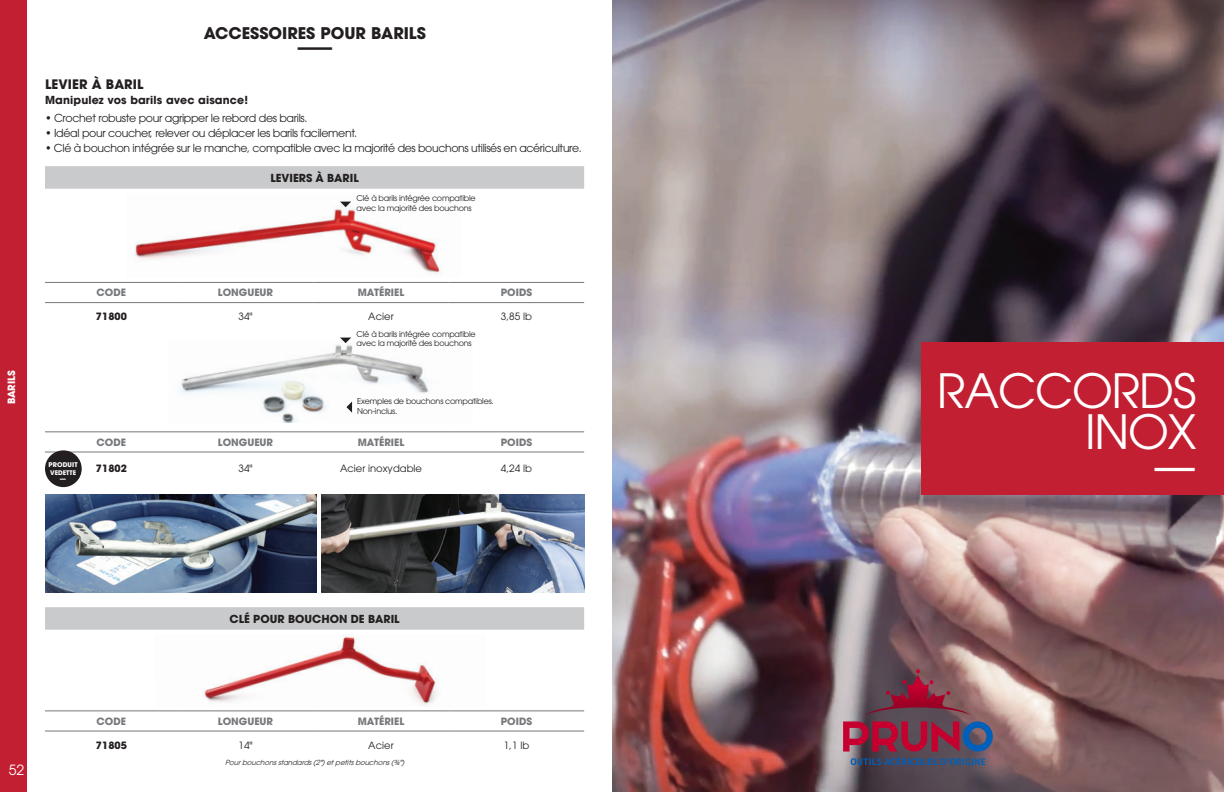
<style>
.page{position:relative;width:1224px;height:792px;background:#fff}
.page>*{position:absolute;margin:0;border:0;box-sizing:border-box;transform-origin:0 0}
.t1{font:48px "ITC Avant Garde Std";color:#fff;scale:.9 1}
.t2{font:47px "ITC Avant Garde Std";letter-spacing:-.025em;color:#fff}
.t3{font:37px "ITC Avant Garde Std";color:#231f20}
.t4{font:700 16px "ITC Avant Garde Std";color:#231f20}
.t5{font:14px "ITC Avant Garde Std";color:#fff}
.t6{font:700 13px "ITC Avant Garde Std";letter-spacing:.01em;color:#231f20}
.t7{font:11px "ITC Avant Garde Std";letter-spacing:-.03em;color:#231f20}
.t8{font:700 11px "ITC Avant Garde Std";color:#231f20}
.t9{font:700 10px "ITC Avant Garde Std";color:#76787b}
.t10{font:10px "ITC Avant Garde Std";color:#231f20}
.t11{font:700 10px "ITC Avant Garde Std";color:#231f20}
.t12{font:700 10px "ITC Avant Garde Std";color:#fff}
.t13{font:8px/9.6px "ITC Avant Garde Std";letter-spacing:-.025em;color:#231f20}
.t14{font:italic 7px "ITC Avant Garde Std";color:#231f20}
.t15{font:700 6.5px "ITC Avant Garde Std";letter-spacing:.01em;color:#fff}
.t16{font:700 6.3px/5.8px "ITC Avant Garde Std";letter-spacing:.01em;color:#fff;text-align:center}
</style>
<div class="page">
<div style="left:0;top:0;width:27px;height:792px;background:#c31f32"></div>
<svg style="left:45px;top:166px;width:539px;height:464px"></svg>
<hr style="left:45px;top:282px;width:133px;height:1px;background:#76787b">
<hr style="left:178px;top:282px;width:135px;height:1px;background:#76787b">
<hr style="left:313px;top:282px;width:136px;height:1px;background:#76787b">
<hr style="left:449px;top:282px;width:135px;height:1px;background:#76787b">
<hr style="left:45px;top:302px;width:133px;height:1px;background:#76787b">
<hr style="left:178px;top:302px;width:135px;height:1px;background:#76787b">
<hr style="left:313px;top:302px;width:136px;height:1px;background:#76787b">
<hr style="left:449px;top:302px;width:135px;height:1px;background:#76787b">
<hr style="left:45px;top:432px;width:133px;height:1px;background:#76787b">
<hr style="left:178px;top:432px;width:135px;height:1px;background:#76787b">
<hr style="left:313px;top:432px;width:136px;height:1px;background:#76787b">
<hr style="left:449px;top:432px;width:135px;height:1px;background:#76787b">
<hr style="left:45px;top:452px;width:133px;height:1px;background:#76787b">
<hr style="left:178px;top:452px;width:135px;height:1px;background:#76787b">
<hr style="left:313px;top:452px;width:136px;height:1px;background:#76787b">
<hr style="left:449px;top:452px;width:135px;height:1px;background:#76787b">
<hr style="left:45px;top:711px;width:133px;height:1px;background:#76787b">
<hr style="left:178px;top:711px;width:135px;height:1px;background:#76787b">
<hr style="left:313px;top:711px;width:136px;height:1px;background:#76787b">
<hr style="left:449px;top:711px;width:135px;height:1px;background:#76787b">
<hr style="left:45px;top:731px;width:133px;height:1px;background:#76787b">
<hr style="left:178px;top:731px;width:135px;height:1px;background:#76787b">
<hr style="left:313px;top:731px;width:136px;height:1px;background:#76787b">
<hr style="left:449px;top:731px;width:135px;height:1px;background:#76787b">
<img style="left:126px;top:194px;width:336px;height:84px">
<img style="left:168px;top:339px;width:304px;height:84px">
<img style="left:204px;top:636px;width:233px;height:69px">
<div style="left:45px;top:450px;width:37px;height:37px;background:#231f20;border-radius:50%"></div>
<svg style="left:340px;top:338px;width:11px;height:5px"></svg>
<svg style="left:340px;top:202px;width:11px;height:5px"></svg>
<svg style="left:346px;top:402px;width:6px;height:11px"></svg>
<img style="left:45px;top:495px;width:272px;height:98px">
<img style="left:322px;top:495px;width:263px;height:98px">
<img style="left:612px;top:0;width:612px;height:792px">
<svg style="left:865px;top:669px;width:106px;height:46px"></svg>
<svg style="left:843px;top:721px;width:150px;height:44px"></svg>
<div style="left:922px;top:343px;width:302px;height:152px;background:#c31f32"></div>
<p class="t12" style="left:5px;top:404px;width:36px;rotate:-90deg">BARILS</p>
<p class="t4" style="left:204px;top:22px;width:224px">ACCESSOIRES POUR BARILS</p>
<p class="t3" style="left:296px;top:22px;width:38px">—</p>
<p class="t6" style="left:45px;top:75px;width:100px">LEVIER À BARIL</p>
<p class="t8" style="left:45px;top:93px;width:205px">Manipulez vos barils avec aisance!</p>
<p class="t7" style="left:45px;top:111px;width:264px">• Crochet robuste pour agripper le rebord des barils.</p>
<p class="t7" style="left:45px;top:126px;width:314px">• Idéal pour coucher, relever ou déplacer les barils facilement.</p>
<p class="t7" style="left:45px;top:141px;width:538px">• Clé à bouchon intégrée sur le manche, compatible avec la majorité des bouchons utilisés en acériculture.</p>
<p class="t8" style="left:270px;top:170px;width:90px">LEVIERS À BARIL</p>
<p class="t13" style="left:357px;top:193px;width:120px">Clé à barils intégrée compatible avec la majorité des bouchons</p>
<p class="t9" style="left:97px;top:286px;width:31px">CODE</p>
<p class="t9" style="left:218px;top:286px;width:57px">LONGUEUR</p>
<p class="t9" style="left:358px;top:286px;width:48px">MATÉRIEL</p>
<p class="t9" style="left:501px;top:286px;width:33px">POIDS</p>
<p class="t11" style="left:96px;top:309px;width:32px">71800</p>
<p class="t10" style="left:238px;top:310px;width:16px">34"</p>
<p class="t10" style="left:368px;top:310px;width:27px">Acier</p>
<p class="t10" style="left:501px;top:310px;width:32px">3,85 lb</p>
<p class="t13" style="left:357px;top:329px;width:120px">Clé à barils intégrée compatible avec la majorité des bouchons</p>
<p class="t15" style="left:49px;top:461px;width:31px">PRODUIT</p>
<p class="t16" style="left:50px;top:470px;width:28px">VEDETTE —</p>
<p class="t13" style="left:357px;top:396px;width:138px">Exemples de bouchons compatibles.<br>Non-inclus.</p>
<p class="t9" style="left:97px;top:435px;width:31px">CODE</p>
<p class="t9" style="left:218px;top:435px;width:57px">LONGUEUR</p>
<p class="t9" style="left:358px;top:435px;width:48px">MATÉRIEL</p>
<p class="t9" style="left:501px;top:435px;width:33px">POIDS</p>
<p class="t11" style="left:96px;top:462px;width:32px">71802</p>
<p class="t10" style="left:238px;top:462px;width:16px">34"</p>
<p class="t10" style="left:340px;top:462px;width:83px">Acier inoxydable</p>
<p class="t10" style="left:501px;top:462px;width:32px">4,24 lb</p>
<p class="t5" style="left:9px;top:762px;width:17px">52</p>
<p class="t8" style="left:230px;top:611px;width:172px">CLÉ POUR BOUCHON DE BARIL</p>
<p class="t9" style="left:97px;top:714px;width:31px">CODE</p>
<p class="t9" style="left:218px;top:714px;width:57px">LONGUEUR</p>
<p class="t9" style="left:358px;top:714px;width:48px">MATÉRIEL</p>
<p class="t9" style="left:501px;top:714px;width:33px">POIDS</p>
<p class="t11" style="left:96px;top:739px;width:32px">71805</p>
<p class="t10" style="left:238px;top:739px;width:16px">14"</p>
<p class="t10" style="left:368px;top:739px;width:27px">Acier</p>
<p class="t10" style="left:504px;top:739px;width:27px">1,1 lb</p>
<p class="t14" style="left:225px;top:758px;width:183px">Pourbouchonsstandards(2")etpetitsbouchons(¾ ")</p>
<p class="t2" style="left:937px;top:361px;width:261px">RACCORDS</p>
<p class="t2" style="left:1085px;top:402px;width:113px">INOX</p>
<p class="t1" style="left:1153px;top:435px;width:49px">—</p>
</div>
